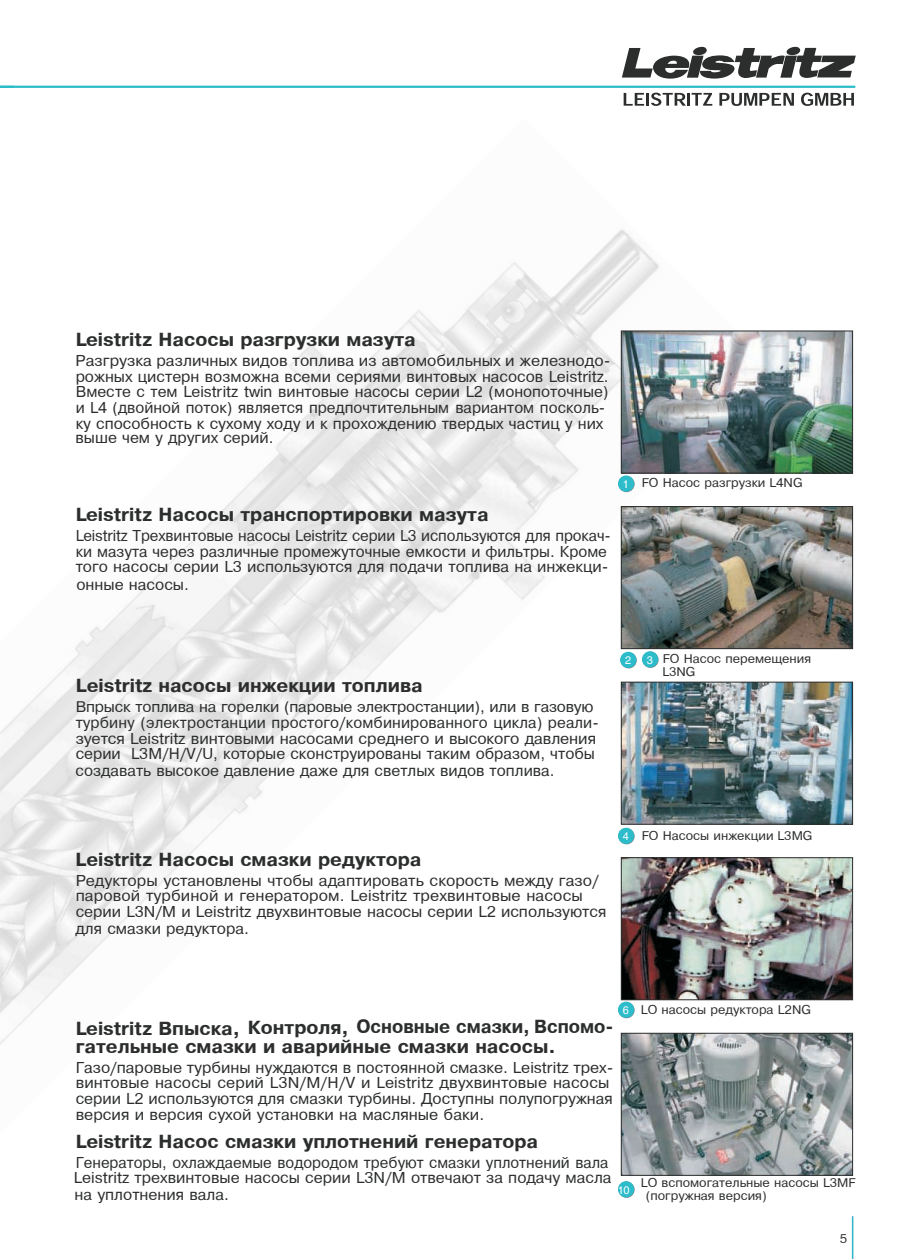
<style>
.page{position:relative;width:897px;height:1259px;background:#fff}
.page>*{position:absolute;margin:0;border:0;box-sizing:border-box;transform-origin:0 0}
.t1{font:700 18px/19.2px "Pragmatica";color:#2c2d2d}
.t2{font:15px/15.8px "Pragmatica";color:#2c2d2d}
.t3{font:15px/15.8px "Pragmatica";color:#2c2d2d;scale:.94 1}
.t4{font:15px/15.8px "Pragmatica";color:#2c2d2d;scale:.96 1}
.t5{font:14.7px "Pragmatica";letter-spacing:-.015em;color:#2c2d2d}
.t6{font:12px/12.6px "Pragmatica";color:#2c2d2d}
.t7{font:10.95px "AG Helvetica";color:#fff}
</style>
<div class="page">
<img style="left:0;top:230px;width:769px;height:903px">
<hr style="left:852px;top:1216px;width:1px;height:42px;background:#2cbcca">
<svg style="left:618px;top:828px;width:17px;height:16px"></svg>
<div style="left:618px;top:827px;width:16px;height:17px;background:#2cbcca;border-radius:50%"></div>
<svg style="left:618px;top:476px;width:17px;height:16px"></svg>
<div style="left:618px;top:475px;width:16px;height:17px;background:#2cbcca;border-radius:50%"></div>
<svg style="left:642px;top:651px;width:17px;height:17px"></svg>
<div style="left:642px;top:651px;width:16px;height:16px;background:#2cbcca;border-radius:50%"></div>
<svg style="left:618px;top:1002px;width:17px;height:16px"></svg>
<div style="left:618px;top:1001px;width:16px;height:16px;background:#2cbcca;border-radius:50%"></div>
<div style="left:618px;top:1181px;width:16px;height:16px;background:#2cbcca;border-radius:50%"></div>
<img style="left:623px;top:333px;width:228px;height:138px">
<div style="left:621px;top:331px;width:232px;height:142px;border:1px solid #2c2d2d"></div>
<img style="left:623px;top:508px;width:228px;height:139px">
<div style="left:621px;top:506px;width:232px;height:143px;border:1px solid #2c2d2d"></div>
<img style="left:623px;top:684px;width:228px;height:138px">
<div style="left:621px;top:682px;width:232px;height:142px;border:1px solid #2c2d2d"></div>
<img style="left:623px;top:859px;width:228px;height:139px">
<div style="left:621px;top:857px;width:232px;height:143px;border:1px solid #2c2d2d"></div>
<img style="left:623px;top:1035px;width:228px;height:138px">
<div style="left:621px;top:1033px;width:232px;height:142px;border:1px solid #2c2d2d"></div>
<svg style="left:621px;top:652px;width:16px;height:16px"></svg>
<div style="left:620px;top:652px;width:16px;height:16px;background:#2cbcca;border-radius:50%"></div>
<svg style="left:622px;top:46px;width:234px;height:33px"></svg>
<svg style="left:624px;top:93px;width:88px;height:13px"></svg>
<svg style="left:719px;top:93px;width:75px;height:13px"></svg>
<svg style="left:801px;top:93px;width:53px;height:13px"></svg>
<hr style="left:0;top:86px;width:855px;height:2px;background:#2cbcca">
<p class="t1" style="left:76px;top:331px;width:342px">Leistritz Насосы разгрузки мазута</p>
<p class="t2" style="left:76px;top:354px;width:536px">Разгрузка различных видов топлива из автомобильных и железнодо&shy;рожных цистерн возможна всеми сериями винтовых насосов Leistritz.<br>Вместе с тем Leistritz twin винтовые насосы серии L2 (монопоточные) и L4 (двойной поток) является предпочтительным вариантом посколь&shy;ку способность к сухому ходу и к прохождению твердых частиц у них</p>
<p class="t2" style="left:76px;top:431px;width:200px">выше чем у других серий.</p>
<p class="t1" style="left:76px;top:506px;width:414px">Leistritz Насосы транспортировки мазута</p>
<p class="t3" style="left:76px;top:529px;width:571px">Leistritz Трехвинтовые насосы Leistritz серии L3 используются для прокач&shy;ки мазута через различные промежуточные емкости и фильтры. Кроме того насосы серии L3 используются для подачи топлива на инжекци-</p>
<p class="t2" style="left:76px;top:577px;width:114px">онные насосы.</p>
<p class="t7" style="left:623px;top:480px;width:8px">1</p>
<p class="t6" style="left:642px;top:477px;width:162px">FO Насос разгрузки L4NG</p>
<p class="t1" style="left:76px;top:677px;width:348px">Leistritz насосы инжекции топлива</p>
<p class="t5" style="left:76px;top:700px;width:519px">Впрыск топлива на горелки (паровые электростанции), или в газовую</p>
<p class="t4" style="left:76px;top:715px;width:547px">турбину (электростанции простого/комбинированного цикла) реали&shy;зуется Leistritz винтовыми насосами среднего и высокого давления серии L3M/H/V/U, которые сконструированы таким образом, чтобы</p>
<p class="t2" style="left:76px;top:764px;width:481px">создавать высокое давление даже для светлых видов топлива.</p>
<p class="t7" style="left:625px;top:656px;width:8px">2</p>
<p class="t7" style="left:647px;top:655px;width:8px">3</p>
<p class="t6" style="left:662px;top:653px;width:150px">FO Насос перемещения<br>L3NG</p>
<p class="t1" style="left:76px;top:851px;width:347px">Leistritz Насосы смазки редуктора</p>
<p class="t2" style="left:76px;top:873px;width:532px">Редукторы установлены чтобы адаптировать скорость между газо/ паровой турбиной и генератором. Leistritz трехвинтовые насосы серии L3N/M и Leistritz двухвинтовые насосы серии L2 используются</p>
<p class="t2" style="left:76px;top:922px;width:175px">для смазки редуктора.</p>
<p class="t7" style="left:623px;top:832px;width:8px">4</p>
<p class="t6" style="left:642px;top:830px;width:172px">FO Насосы инжекции L3MG</p>
<p class="t1" style="left:76px;top:1019px;width:539px">Leistritz Впыска, Контроля, Основные смазки, Вспомо&shy;гательные смазки и аварийные смазки насосы.</p>
<p class="t2" style="left:76px;top:1060px;width:539px">Газо/паровые турбины нуждаются в постоянной смазке. Leistritz трех&shy;винтовые насосы серий L3N/M/H/V и Leistritz двухвинтовые насосы серии L2 используются для смазки турбины. Доступны полупогружная версия и версия сухой установки на масляные баки.</p>
<p class="t7" style="left:623px;top:1006px;width:8px">6</p>
<p class="t1" style="left:76px;top:1133px;width:464px">Leistritz Насос смазки уплотнений генератора</p>
<p class="t3" style="left:74px;top:1155px;width:574px">Генераторы, охлаждаемые водородом требуют смазки уплотнений вала<br>Leistritz трехвинтовые насосы серии L3N/M отвечают за подачу масла</p>
<p class="t7" style="left:618px;top:1185px;width:13px">10</p>
<p class="t2" style="left:75px;top:1187px;width:156px">на уплотнения вала.</p>
<p class="t6" style="left:641px;top:1004px;width:171px">LO насосы редуктора L2NG</p>
<p class="t6" style="left:646px;top:1177px;width:211px;text-indent:-5px">LO вспомогательные насосы L3MF (погружная версия)</p>
<p class="t6" style="left:840px;top:1232px;width:9px">5</p>
</div>
